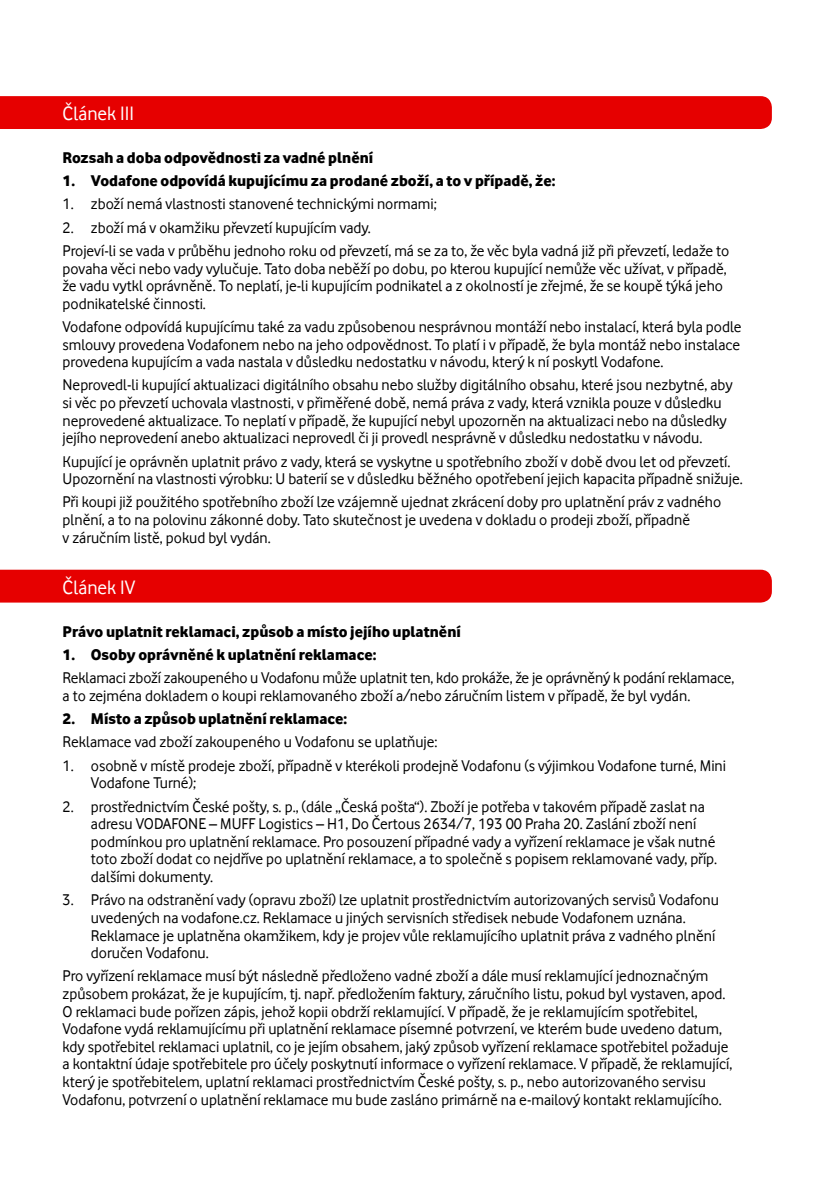
<style>
.page{position:relative;width:840px;height:1191px;background:#fff}
.page>*{position:absolute;margin:0;border:0;box-sizing:border-box;transform-origin:0 0}
.t1{font:20px "Vodafone Rg";color:#fff}
.t2{font:16px/17.6px "Vodafone Rg";color:#000}
.t3{font:16px "Vodafone Ex B";color:#000}
</style>
<div class="page">
<div style="left:0;top:96px;width:771px;height:33px;background:#e60000"></div>
<div style="left:0;top:569px;width:771px;height:33px;background:#e60000"></div>
<p class="t1" style="left:63px;top:102px;width:73px">Článek III</p>
<p class="t3" style="left:63px;top:147px;width:312px">Rozsah a doba odpovědnosti za vadné plnění</p>
<p class="t3" style="left:63px;top:171px;width:494px">1. Vodafone odpovídá kupujícímu za prodané zboží, a to v případě, že:</p>
<p class="t2" style="left:63px;top:195px;width:375px">1. zboží nemá vlastnosti stanovené technickými normami;</p>
<p class="t2" style="left:63px;top:216px;width:668px;line-height:23.2px">2. zboží má v okamžiku převzetí kupujícím vady.<br>Projeví-li se vada v průběhu jednoho roku od převzetí, má se za to, že věc byla vadná již při převzetí, ledaže to</p>
<p class="t2" style="left:63px;top:259px;width:665px">povaha věci nebo vady vylučuje. Tato doba neběží po dobu, po kterou kupující nemůže věc užívat, v případě, že vadu vytkl oprávněně. To neplatí, je-li kupujícím podnikatel a z okolností je zřejmé, že se koupě týká jeho podnikatelské činnosti.</p>
<p class="t2" style="left:63px;top:318px;width:680px;text-align:justify">Vodafone odpovídá kupujícímu také za vadu způsobenou nesprávnou montáží nebo instalací, která byla podle smlouvy provedena Vodafonem nebo na jeho odpovědnost. To platí i v případě, že byla montáž nebo instalace provedena kupujícím a vada nastala v důsledku nedostatku v návodu, který k ní poskytl Vodafone.</p>
<p class="t2" style="left:63px;top:376px;width:671px">Neprovedl-li kupující aktualizaci digitálního obsahu nebo služby digitálního obsahu, které jsou nezbytné, aby si věc po převzetí uchovala vlastnosti, v přiměřené době, nemá práva z vady, která vznikla pouze v důsledku neprovedené aktualizace. To neplatí v případě, že kupující nebyl upozorněn na aktualizaci nebo na důsledky jejího neprovedení anebo aktualizaci neprovedl či ji provedl nesprávně v důsledku nedostatku v návodu.</p>
<p class="t2" style="left:63px;top:452px;width:681px">Kupující je oprávněn uplatnit právo z vady, která se vyskytne u spotřebního zboží v době dvou let od převzetí.<br>Upozornění na vlastnosti výrobku: U baterií se v důsledku běžného opotřebení jejich kapacita případně snižuje.</p>
<p class="t2" style="left:62px;top:493px;width:660px">Při koupi již použitého spotřebního zboží lze vzájemně ujednat zkrácení doby pro uplatnění práv z vadného plnění, a to na polovinu zákonné doby. Tato skutečnost je uvedena v dokladu o prodeji zboží, případně<br>v záručním listě, pokud byl vydán.</p>
<p class="t1" style="left:63px;top:575px;width:74px">Článek IV</p>
<p class="t3" style="left:63px;top:621px;width:399px">Právo uplatnit reklamaci, způsob a místo jejího uplatnění</p>
<p class="t3" style="left:63px;top:644px;width:315px">1. Osoby oprávněné k uplatnění reklamace:</p>
<p class="t2" style="left:63px;top:669px;width:673px">Reklamaci zboží zakoupeného u Vodafonu může uplatnit ten, kdo prokáže, že je oprávněný k podání reklamace, a to zejména dokladem o koupi reklamovaného zboží a/nebo záručním listem v případě, že byl vydán.</p>
<p class="t3" style="left:63px;top:709px;width:286px">2. Místo a způsob uplatnění reklamace:</p>
<p class="t2" style="left:63px;top:733px;width:376px">Reklamace vad zboží zakoupeného u Vodafonu se uplatňuje:</p>
<p class="t2" style="left:91px;top:756px;width:636px;text-indent:-28px">1. osobně v místě prodeje zboží, případně v kterékoli prodejně Vodafonu (s výjimkou Vodafone turné, Mini<br>Vodafone Turné);</p>
<p class="t2" style="left:91px;top:797px;width:627px;text-indent:-28px">2. prostřednictvím České pošty, s. p., (dále „Česká pošta“). Zboží je potřeba v takovém případě zaslat na adresu VODAFONE – MUFF Logistics – H1, Do Čertous 2634/7, 193 00 Praha 20. Zaslání zboží není podmínkou pro uplatnění reklamace. Pro posouzení případné vady a vyřízení reklamace je však nutné toto zboží dodat co nejdříve po uplatnění reklamace, a to společně s popisem reklamované vady, příp. dalšími dokumenty.</p>
<p class="t2" style="left:91px;top:891px;width:629px;text-indent:-28px">3. Právo na odstranění vady (opravu zboží) lze uplatnit prostřednictvím autorizovaných servisů Vodafonu uvedených na vodafone.cz. Reklamace u jiných servisních středisek nebude Vodafonem uznána.<br>Reklamace je uplatněna okamžikem, kdy je projev vůle reklamujícího uplatnit práva z vadného plnění doručen Vodafonu.</p>
<p class="t2" style="left:63px;top:967px;width:671px">Pro vyřízení reklamace musí být následně předloženo vadné zboží a dále musí reklamující jednoznačným způsobem prokázat, že je kupujícím, tj. např. předložením faktury, záručního listu, pokud byl vystaven, apod.<br>O reklamaci bude pořízen zápis, jehož kopii obdrží reklamující. V případě, že je reklamujícím spotřebitel, Vodafone vydá reklamujícímu při uplatnění reklamace písemné potvrzení, ve kterém bude uvedeno datum, kdy spotřebitel reklamaci uplatnil, co je jejím obsahem, jaký způsob vyřízení reklamace spotřebitel požaduje a kontaktní údaje spotřebitele pro účely poskytnutí informace o vyřízení reklamace. V případě, že reklamující, který je spotřebitelem, uplatní reklamaci prostřednictvím České pošty, s. p., nebo autorizovaného servisu Vodafonu, potvrzení o uplatnění reklamace mu bude zasláno primárně na e-mailový kontakt reklamujícího.</p>
</div>
